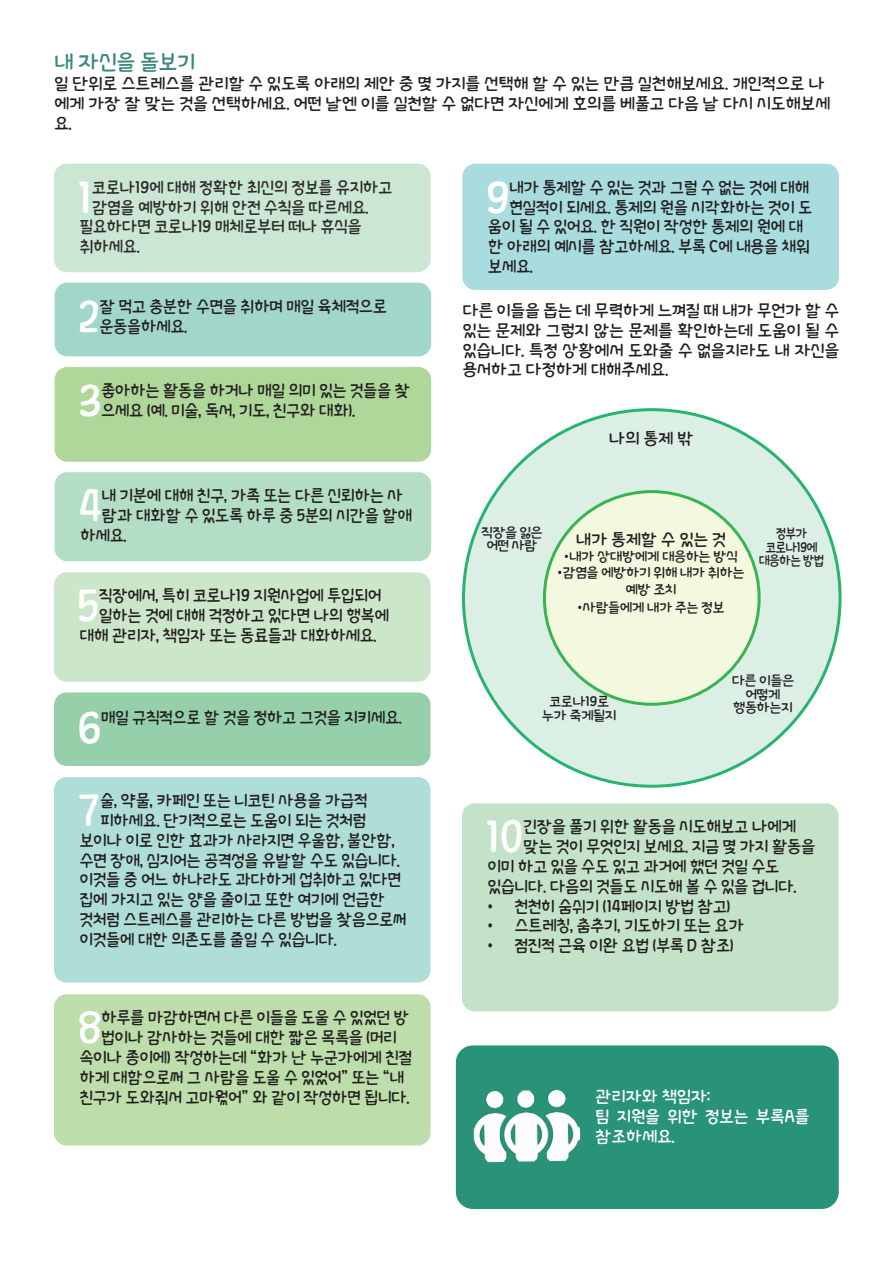
<style>
.page{position:relative;width:893px;height:1263px;background:#fff}
.page>*{position:absolute;margin:0;border:0;box-sizing:border-box;transform-origin:0 0}
.Style_de_paragraphe{font:43.65px "THE Alien";color:#fff;scale:.96 1}
.t1{font:21px "THE Alien";color:#3c877e}
.Style_de_paragraphe-2{font:16.5px/19.8px "THE Alien";letter-spacing:-.01em;color:#231f20;scale:.96 1}
.Style_de_paragraphe-3{font:16.5px/19.8px "THE Alien";letter-spacing:-.01em;color:#231f20}
.Style_de_paragraphe-4{font:16.5px "THE Alien";letter-spacing:-.01em;color:#2e2b2c;scale:.96 1}
.t2{font:16.5px/19.8px "THE Alien";color:#fff}
.t3{font:13.5px "THE Alien";letter-spacing:-.02em;color:#231f20}
.t4{font:13.5px "THE Alien";letter-spacing:-.02em;color:#231f20;scale:.88 1}
</style>
<div class="page">
<div style="left:463px;top:410px;width:377px;height:376px;background:#dcefe5;border-radius:50%"></div>
<div style="left:54px;top:164px;width:377px;height:108px;background:#cbe6d3;border-radius:13px"></div>
<div style="left:55px;top:283px;width:376px;height:73px;background:#a1d7c8;border-radius:13px"></div>
<div style="left:55px;top:367px;width:376px;height:95px;background:#afd79a;border-radius:13px"></div>
<div style="left:54px;top:572px;width:377px;height:110px;background:#cce6ca;border-radius:13px"></div>
<div style="left:54px;top:692px;width:377px;height:74px;background:#95d0ab;border-radius:13px"></div>
<div style="left:54px;top:777px;width:377px;height:205px;background:#afded8;border-radius:13px"></div>
<div style="left:462px;top:164px;width:377px;height:126px;background:#a9dcdf;border-radius:13px"></div>
<div style="left:462px;top:803px;width:376px;height:208px;background:#c3e2c8;border-radius:13px"></div>
<div style="left:55px;top:472px;width:376px;height:89px;background:#b3ddc4;border-radius:13px"></div>
<div style="left:544px;top:492px;width:215px;height:212px;background:#f4f8df;border-radius:50%"></div>
<div style="left:54px;top:994px;width:377px;height:151px;background:#bdddaa;border-radius:13px"></div>
<div style="left:456px;top:1045px;width:383px;height:164px;background:#289379;border-radius:17px"></div>
<img style="left:473px;top:1090px;width:107px;height:72px">
<p class="t1" style="left:54px;top:47px;width:142px">내 자신을 돌보기</p>
<p class="Style_de_paragraphe-3" style="left:54px;top:73px;width:777px">일 단위로 스트레스를 관리할 수 있도록 아래의 제안 중 몇 가지를 선택해 할 수 있는 만큼 실천해보세요. 개인적으로 나 에게 가장 잘 맞는 것을 선택하세요. 어떤 날엔 이를 실천할 수 없다면 자신에게 호의를 베풀고 다음 날 다시 시도해보세 요.</p>
<p class="Style_de_paragraphe" style="left:77px;top:166px;width:17px">1</p>
<p class="Style_de_paragraphe-4" style="left:92px;top:175px;width:314px">코로나19에 대해 정확한 최신의 정보를 유지하고</p>
<p class="Style_de_paragraphe-4" style="left:92px;top:195px;width:290px">감염을 예방하기 위해 안전 수칙을 따르세요.</p>
<p class="Style_de_paragraphe-4" style="left:80px;top:215px;width:295px">필요하다면 코로나19 매체로부터 떠나 휴식을</p>
<p class="Style_de_paragraphe-4" style="left:80px;top:235px;width:64px">취하세요.</p>
<p class="Style_de_paragraphe" style="left:78px;top:285px;width:24px">2</p>
<p class="Style_de_paragraphe-2" style="left:99px;top:295px;width:301px">잘 먹고 충분한 수면을 취하며 매일 육체적으로 운동을하세요.</p>
<p class="Style_de_paragraphe" style="left:78px;top:370px;width:26px">3</p>
<p class="Style_de_paragraphe-2" style="left:101px;top:380px;width:323px">좋아하는 활동을 하거나 매일 의미 있는 것들을 찾 으세요 (예. 미술, 독서, 기도, 친구와 대화).</p>
<p class="Style_de_paragraphe" style="left:78px;top:475px;width:26px">4</p>
<p class="Style_de_paragraphe-2" style="left:102px;top:485px;width:315px">내 기분에 대해 친구, 가족 또는 다른 신뢰하는 사</p>
<p class="Style_de_paragraphe-2" style="left:102px;top:505px;width:325px">람과 대화할 수 있도록 하루 중 5분의 시간을 할애</p>
<p class="Style_de_paragraphe-2" style="left:80px;top:524px;width:50px">하세요.</p>
<p class="Style_de_paragraphe" style="left:77px;top:575px;width:24px">5</p>
<p class="Style_de_paragraphe-2" style="left:99px;top:585px;width:296px">직장에서, 특히 코로나19 지원사업에 투입되어</p>
<p class="Style_de_paragraphe-2" style="left:99px;top:605px;width:303px">일하는 것에 대해 걱정하고 있다면 나의 행복에</p>
<p class="Style_de_paragraphe-2" style="left:80px;top:624px;width:311px">대해 관리자, 책임자 또는 동료들과 대화하세요.</p>
<p class="Style_de_paragraphe" style="left:78px;top:697px;width:26px">6</p>
<p class="Style_de_paragraphe-2" style="left:101px;top:707px;width:315px">매일 규칙적으로 할 것을 정하고 그것을 지키세요.</p>
<p class="Style_de_paragraphe" style="left:78px;top:780px;width:25px">7</p>
<p class="Style_de_paragraphe-2" style="left:100px;top:790px;width:280px">술, 약물, 카페인 또는 니코틴 사용을 가급적</p>
<p class="Style_de_paragraphe-2" style="left:100px;top:809px;width:279px">피하세요. 단기적으로는 도움이 되는 것처럼</p>
<p class="Style_de_paragraphe-2" style="left:80px;top:829px;width:330px">보이나 이로 인한 효과가 사라지면 우울함, 불안함,</p>
<p class="Style_de_paragraphe-2" style="left:80px;top:849px;width:335px">수면 장애, 심지어는 공격성을 유발할 수도 있습니다.</p>
<p class="Style_de_paragraphe-2" style="left:80px;top:869px;width:336px">이것들 중 어느 하나라도 과다하게 섭취하고 있다면</p>
<p class="Style_de_paragraphe-2" style="left:80px;top:889px;width:319px">집에 가지고 있는 양을 줄이고 또한 여기에 언급한</p>
<p class="Style_de_paragraphe-2" style="left:80px;top:908px;width:342px">것처럼 스트레스를 관리하는 다른 방법을 찾음으로써</p>
<p class="Style_de_paragraphe-2" style="left:80px;top:928px;width:270px">이것들에 대한 의존도를 줄일 수 있습니다.</p>
<p class="Style_de_paragraphe" style="left:486px;top:166px;width:26px">9</p>
<p class="Style_de_paragraphe-2" style="left:509px;top:176px;width:314px">내가 통제할 수 있는 것과 그럴 수 없는 것에 대해</p>
<p class="Style_de_paragraphe-2" style="left:509px;top:196px;width:317px">현실적이 되세요. 통제의 원을 시각화하는 것이 도</p>
<p class="Style_de_paragraphe-2" style="left:488px;top:216px;width:330px">움이 될 수 있어요. 한 직원이 작성한 통제의 원에 대</p>
<p class="Style_de_paragraphe-2" style="left:488px;top:236px;width:337px">한 아래의 예시를 참고하세요. 부록 C에 내용을 채워</p>
<p class="Style_de_paragraphe-2" style="left:488px;top:256px;width:48px">보세요.</p>
<p class="Style_de_paragraphe-3" style="left:462px;top:300px;width:378px;text-align:justify">다른 이들을 돕는 데 무력하게 느껴질 때 내가 무언가 할 수 있는 문제와 그렇지 않는 문제를 확인하는데 도움이 될 수 있습니다. 특정 상황에서 도와줄 수 없을지라도 내 자신을 용서하고 다정하게 대해주세요.</p>
<p class="Style_de_paragraphe-3" style="left:609px;top:428px;width:86px">나의 통제 밖</p>
<p class="t3" style="left:481px;top:522px;width:63px">직장을 잃은</p>
<p class="t3" style="left:486px;top:536px;width:52px">어떤 사람</p>
<p class="Style_de_paragraphe-3" style="left:576px;top:529px;width:151px">내가 통제할 수 있는 것</p>
<p class="t3" style="left:564px;top:547px;width:175px">•내가 상대방에게 대응하는 방식</p>
<p class="t3" style="left:558px;top:563px;width:188px">•감염을 에방하기 위해 내가 취하는</p>
<p class="t3" style="left:625px;top:579px;width:53px">예방 조치</p>
<p class="t3" style="left:578px;top:597px;width:148px">•사람들에게 내가 주는 정보</p>
<p class="t4" style="left:776px;top:524px;width:37px">정부가</p>
<p class="t4" style="left:765px;top:537px;width:60px">코로나19에</p>
<p class="t4" style="left:759px;top:551px;width:75px">대응하는 방법</p>
<p class="t3" style="left:549px;top:692px;width:61px">코로나19로</p>
<p class="t3" style="left:542px;top:705px;width:76px">누가 죽게될지</p>
<p class="t3" style="left:732px;top:671px;width:64px">다른 이들은</p>
<p class="t3" style="left:745px;top:685px;width:36px">어떻게</p>
<p class="t3" style="left:733px;top:698px;width:61px">행동하는지</p>
<p class="Style_de_paragraphe" style="left:485px;top:806px;width:41px">10</p>
<p class="Style_de_paragraphe-2" style="left:523px;top:816px;width:286px">긴장을 풀기 위한 활동을 시도해보고 나에게</p>
<p class="Style_de_paragraphe-2" style="left:523px;top:836px;width:305px">맞는 것이 무엇인지 보세요. 지금 몇 가지 활동을</p>
<p class="Style_de_paragraphe-2" style="left:487px;top:856px;width:305px">이미 하고 있을 수도 있고 과거에 했던 것일 수도</p>
<p class="Style_de_paragraphe-2" style="left:487px;top:875px;width:323px">있습니다. 다음의 것들도 시도해 볼 수 있을 겁니다.</p>
<p class="Style_de_paragraphe-2" style="left:487px;top:895px;width:255px">• 천천히 숨쉬기 (14페이지 방법 참고)</p>
<p class="Style_de_paragraphe-2" style="left:487px;top:915px;width:268px">• 스트레칭, 춤추기, 기도하기 또는 요가</p>
<p class="Style_de_paragraphe-2" style="left:487px;top:935px;width:258px">• 점진적 근육 이완 요법 (부록 D 참조)</p>
<p class="Style_de_paragraphe" style="left:78px;top:997px;width:26px">8</p>
<p class="Style_de_paragraphe-2" style="left:101px;top:1007px;width:322px">하루를 마감하면서 다른 이들을 도울 수 있었던 방</p>
<p class="Style_de_paragraphe-2" style="left:101px;top:1027px;width:309px">법이나 감사하는 것들에 대한 짧은 목록을 (머리</p>
<p class="Style_de_paragraphe-2" style="left:80px;top:1046px;width:348px">속이나 종이에) 작성하는데 “화가 난 누군가에게 친절</p>
<p class="Style_de_paragraphe-2" style="left:80px;top:1066px;width:339px">하게 대함으로써 그 사람을 도울 수 있었어” 또는 “내</p>
<p class="Style_de_paragraphe-2" style="left:80px;top:1086px;width:345px">친구가 도와줘서 고마웠어” 와 같이 작성하면 됩니다.</p>
<p class="t2" style="left:595px;top:1086px;width:117px">관리자와 책임자:</p>
<p class="t2" style="left:595px;top:1106px;width:216px">팀 지원을 위한 정보는 부록A를 참조하세요.</p>
</div>
